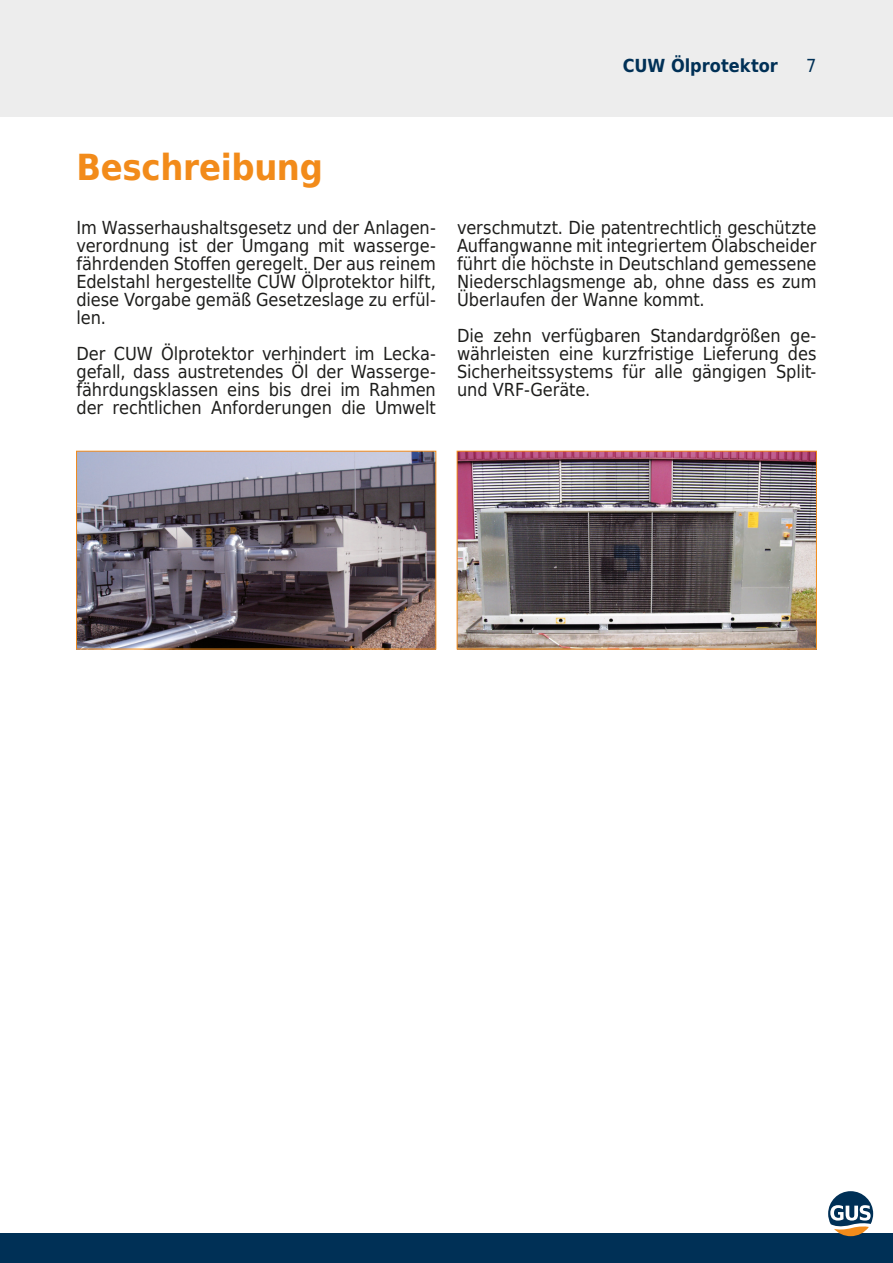
<style>
.page{position:relative;width:893px;height:1263px;background:#fff}
.page>*{position:absolute;margin:0;border:0;box-sizing:border-box;transform-origin:0 0}
.t1{font:700 36px "DejaVu Sans Condensed";letter-spacing:-.01em;color:#f28b1a}
.Fließtext{font:18px/18px "DejaVu Sans Condensed";letter-spacing:-.005em;color:#1d1d1b;text-align:justify}
.t2{font:700 18px "DejaVu Sans Condensed";letter-spacing:-.005em;color:#003056}
.t3{font:18px "DejaVu Sans Condensed";color:#003056}
</style>
<div class="page">
<div style="left:0;top:0;width:893px;height:117px;background:#ededed"></div>
<div style="left:0;top:1233px;width:893px;height:30px;background:#003056"></div>
<svg style="left:828px;top:1191px;width:45px;height:45px"></svg>
<img style="left:78px;top:453px;width:356px;height:194px">
<div style="left:76px;top:451px;width:360px;height:198px;border:1px solid #f28b1a"></div>
<img style="left:459px;top:453px;width:356px;height:194px">
<div style="left:457px;top:451px;width:360px;height:198px;border:1px solid #f28b1a"></div>
<p class="t2" style="left:623px;top:51px;width:156px">CUW Ölprotektor</p>
<p class="t3" style="left:806px;top:51px;width:12px">7</p>
<p class="t1" style="left:77px;top:138px;width:248px">Beschreibung</p>
<p class="Fließtext" style="left:77px;top:218px;width:361px">Im Wasserhaushaltsgesetz und der Anlagen&shy;verordnung ist der Umgang mit wasserge&shy;fährdenden Stoffen geregelt. Der aus reinem Edelstahl hergestellte CUW Ölprotektor hilft, diese Vorgabe gemäß Gesetzeslage zu erfül&shy;len.</p>
<p class="Fließtext" style="left:77px;top:344px;width:361px">Der CUW Ölprotektor verhindert im Lecka&shy;gefall, dass austretendes Öl der Wasserge&shy;fährdungsklassen eins bis drei im Rahmen der rechtlichen Anforderungen die Umwelt</p>
<p class="Fließtext" style="left:457px;top:218px;width:361px">verschmutzt. Die patentrechtlich geschützte Auffangwanne mit integriertem Ölabscheider führt die höchste in Deutschland gemessene Niederschlagsmenge ab, ohne dass es zum Überlaufen der Wanne kommt.</p>
<p class="Fließtext" style="left:457px;top:326px;width:361px">Die zehn verfügbaren Standardgrößen ge&shy;währleisten eine kurzfristige Lieferung des Sicherheitssystems für alle gängigen Split&shy;und VRF-Geräte.</p>
</div>
